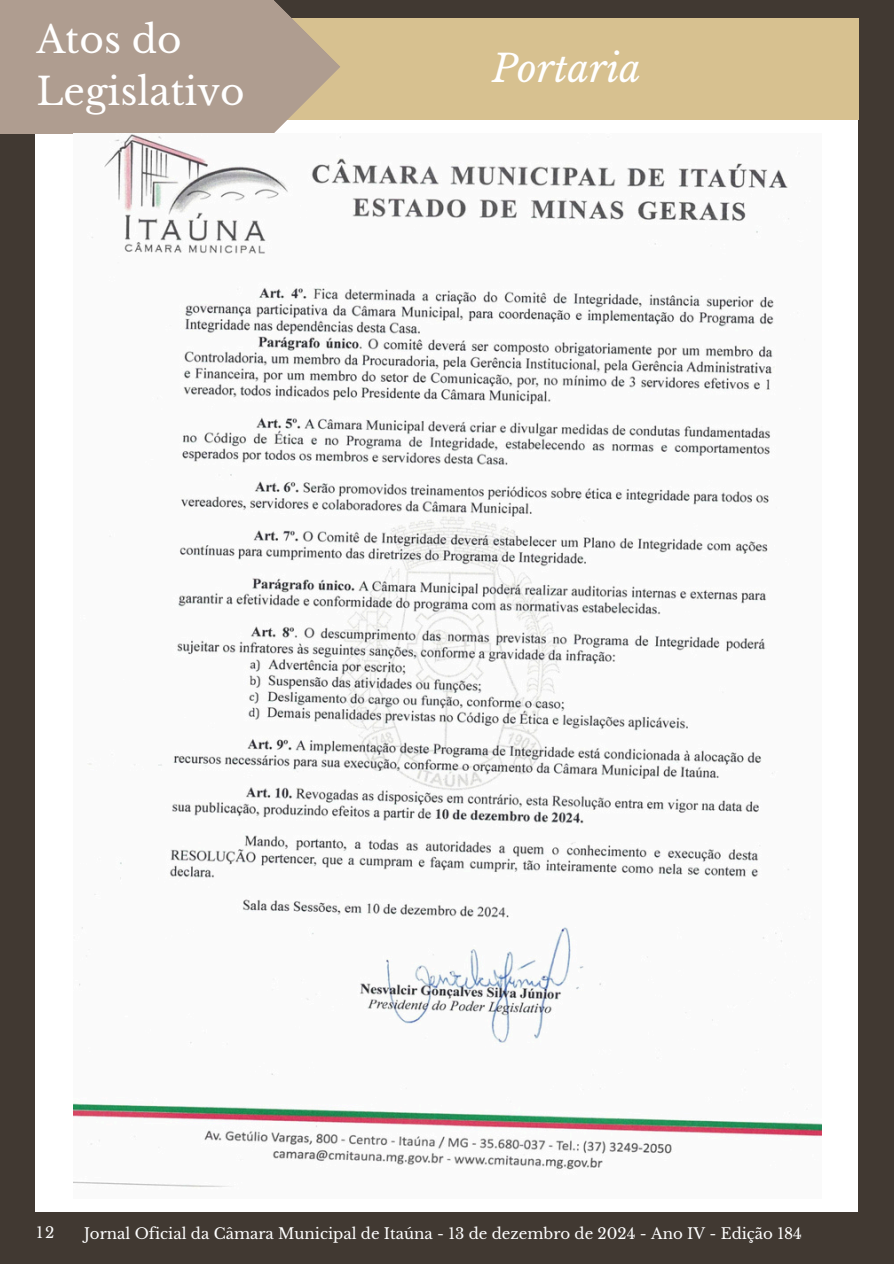
<style>
.page{position:relative;width:894px;height:1264px;background:#fff}
.page>*{position:absolute;margin:0;border:0;box-sizing:border-box;transform-origin:0 0}
.t1{font:37.5px/51.8px "Libre Baskerville";color:#fff}
.t2{font:italic 37.5px "Libre Baskerville";color:#fff}
.t3{font:15px "Libre Baskerville";color:#fff}
.t4{font:15px "Libre Baskerville";color:#fdfdfd}
</style>
<div class="page">
<div style="left:0;top:0;width:893px;height:1263px;background:#413932"></div>
<div style="left:36px;top:44px;width:821px;height:1166px;background:#fff"></div>
<div style="left:275px;top:18px;width:583px;height:102px;background:#d7c190"></div>
<svg style="left:274px;top:0;width:66px;height:133px"></svg>
<div style="left:0;top:0;width:274px;height:134px;background:#af9d90"></div>
<img style="left:73px;top:134px;width:747px;height:1053px">
<h1 class="t1" style="left:36px;top:14px;width:210px">Atos do<br>Legislativo</h1>
<p class="t2" style="left:492px;top:46px;width:150px">Portaria</p>
<h1 class="t4" style="left:36px;top:1223px;width:20px">12</h1>
<p class="t3" style="left:84px;top:1223px;width:719px">Jornal Oficial da Câmara Municipal de Itaúna - 13 de dezembro de 2024 - Ano IV - Edição 184</p>
</div>
